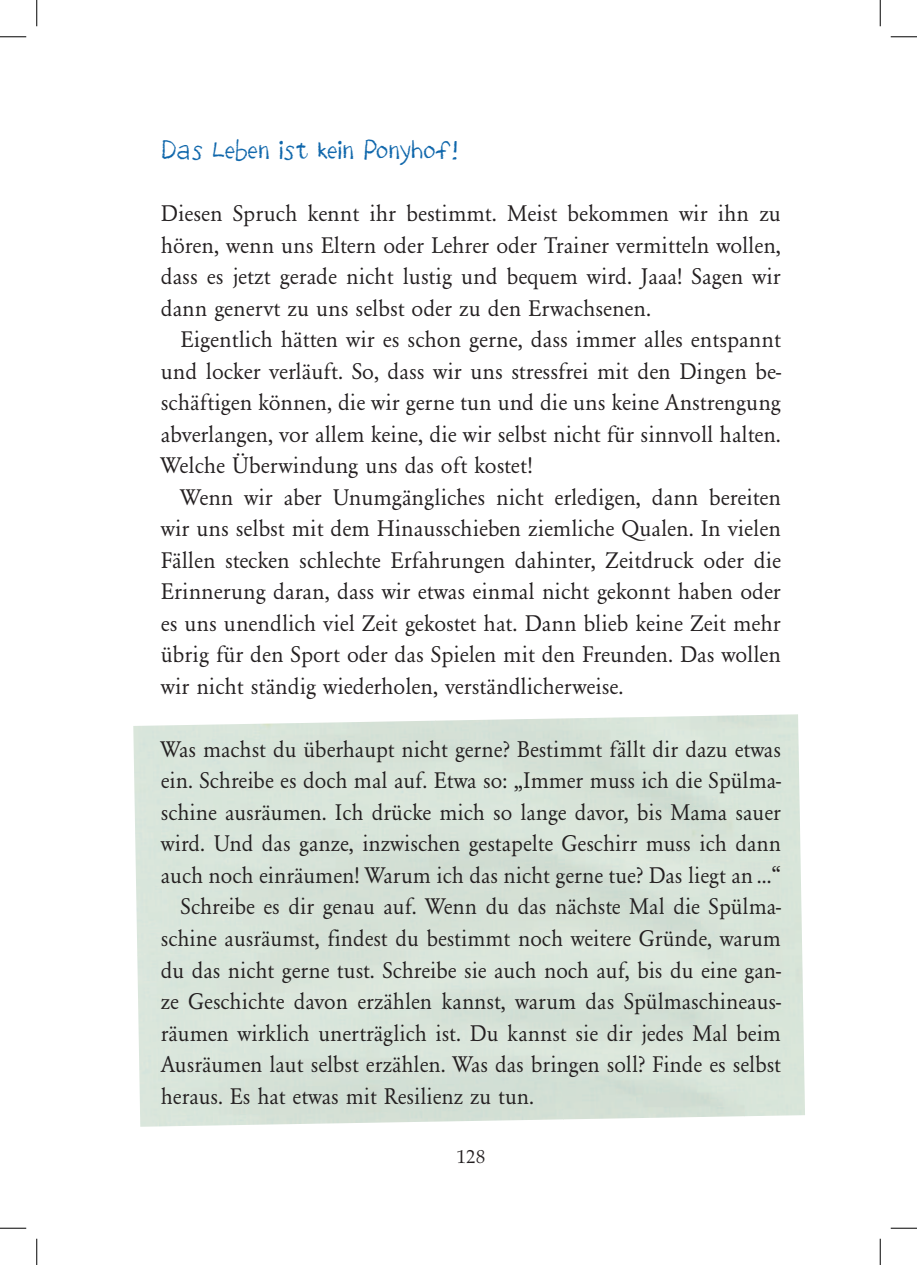
<style>
.page{position:relative;width:917px;height:1265px;background:#fff}
.page>*{position:absolute;margin:0;border:0;box-sizing:border-box;transform-origin:0 0}
.t1{font:24.5px "Drawzing";color:#0e66ab}
.t2{font:23.62px/31.5px "Garamond";color:#231f20;text-align:justify}
.t3{font:23.62px "Garamond";color:#231f20;scale:.96 1}
.t4{font:19.25px "Aldus";color:#231f20}
</style>
<div class="page">
<div style="left:737px;top:714px;width:68px;height:401px;background:#d8e5d9"></div>
<svg style="left:0;top:36px;width:26px;height:1px"></svg>
<svg style="left:891px;top:36px;width:26px;height:1px"></svg>
<svg style="left:0;top:1227px;width:26px;height:1px"></svg>
<svg style="left:891px;top:1227px;width:26px;height:1px"></svg>
<svg style="left:36px;top:0;width:1px;height:26px"></svg>
<svg style="left:36px;top:1238px;width:1px;height:26px"></svg>
<svg style="left:880px;top:0;width:1px;height:26px"></svg>
<svg style="left:880px;top:1238px;width:1px;height:26px"></svg>
<p class="t1" style="left:161px;top:134px;width:298px">Das Leben ist kein Ponyhof!</p>
<p class="t2" style="left:161px;top:198px;width:622px">Diesen Spruch kennt ihr bestimmt. Meist bekommen wir ihn zu hören, wenn uns Eltern oder Lehrer oder Trainer vermitteln wollen, dass es jetzt gerade nicht lustig und bequem wird. Jaaa! Sagen wir dann genervt zu uns selbst oder zu den Erwachsenen.</p>
<p class="t2" style="left:161px;top:324px;width:622px;text-indent:20px">Eigentlich hätten wir es schon gerne, dass immer alles entspannt und locker verläuft. So, dass wir uns stressfrei mit den Dingen be&shy;schäftigen können, die wir gerne tun und die uns keine Anstrengung abverlangen, vor allem keine, die wir selbst nicht für sinnvoll halten.<br>Welche Überwindung uns das oft kostet!</p>
<p class="t2" style="left:161px;top:481px;width:622px;text-indent:20px">Wenn wir aber Unumgängliches nicht erledigen, dann bereiten wir uns selbst mit dem Hinausschieben ziemliche Qualen. In vielen Fällen stecken schlechte Erfahrungen dahinter, Zeitdruck oder die Erinnerung daran, dass wir etwas einmal nicht gekonnt haben oder es uns unendlich viel Zeit gekostet hat. Dann blieb keine Zeit mehr übrig für den Sport oder das Spielen mit den Freunden. Das wollen wir nicht ständig wiederholen, verständlicherweise.</p>
<p class="t3" style="left:161px;top:736px;width:647px">Was machst du überhaupt nicht gerne? Bestimmt fällt dir dazu etwas</p>
<p class="t3" style="left:161px;top:767px;width:647px">ein. Schreibe es doch mal auf. Etwa so: „Immer muss ich die Spülma-</p>
<p class="t3" style="left:161px;top:799px;width:647px">schine ausräumen. Ich drücke mich so lange davor, bis Mama sauer</p>
<p class="t3" style="left:161px;top:830px;width:647px">wird. Und das ganze, inzwischen gestapelte Geschirr muss ich dann</p>
<p class="t3" style="left:161px;top:862px;width:647px">auch noch einräumen! Warum ich das nicht gerne tue? Das liegt an …“</p>
<p class="t3" style="left:181px;top:893px;width:627px">Schreibe es dir genau auf. Wenn du das nächste Mal die Spülma-</p>
<p class="t3" style="left:161px;top:925px;width:647px">schine ausräumst, findest du bestimmt noch weitere Gründe, warum</p>
<p class="t3" style="left:161px;top:956px;width:647px">du das nicht gerne tust. Schreibe sie auch noch auf, bis du eine gan-</p>
<p class="t3" style="left:161px;top:988px;width:647px">ze Geschichte davon erzählen kannst, warum das Spülmaschineaus-</p>
<p class="t3" style="left:161px;top:1019px;width:647px">räumen wirklich unerträglich ist. Du kannst sie dir jedes Mal beim</p>
<p class="t3" style="left:161px;top:1051px;width:647px">Ausräumen laut selbst erzählen. Was das bringen soll? Finde es selbst</p>
<p class="t3" style="left:161px;top:1082px;width:390px">heraus. Es hat etwas mit Resilienz zu tun.</p>
<p class="t4" style="left:456px;top:1145px;width:30px">128</p>
</div>
